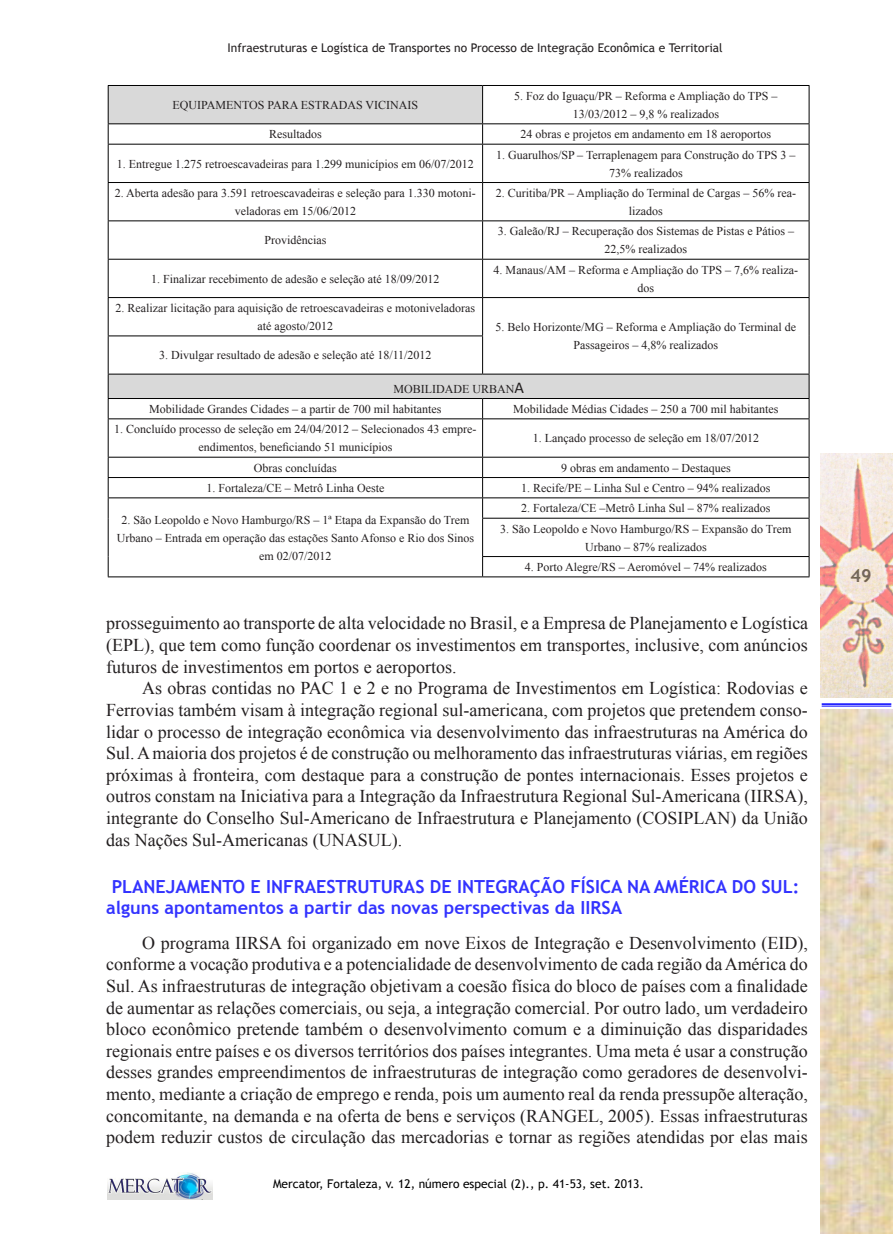
<style>
.page{position:relative;width:893px;height:1234px;background:#fff}
.page>*{position:absolute;margin:0;border:0;box-sizing:border-box;transform-origin:0 0}
.t1{font:18px/21.6px "Times New Roman";color:#231f20;text-align:justify}
.SUBTÍTULO_1{font:700 18px/21.6px "Trebuchet MS";color:#33f}
.t2{font:700 18px "Trebuchet MS";color:#000}
.t3{font:12px/18px "Times New Roman";color:#231f20;text-align:center}
.t4{font:12px "Trebuchet MS";color:#231f20}
.t5{font:12px "Trebuchet MS";color:#000}
.s1{font-family:"Calibri";font-size:16.5px}
</style>
<div class="page">
<img style="left:108px;top:1172px;width:105px;height:27px">
<img style="left:821px;top:453px;width:72px;height:244px">
<hr style="left:822px;top:703px;width:69px;height:1px;background:#00f">
<hr style="left:822px;top:705px;width:69px;height:1px;background:#00f">
<img style="left:821px;top:709px;width:72px;height:524px">
<svg style="left:109px;top:86px;width:700px;height:312px"></svg>
<hr style="left:108px;top:85px;width:375px;height:1px;background:#000">
<hr style="left:108px;top:86px;width:1px;height:37px;background:#000">
<hr style="left:483px;top:85px;width:326px;height:1px;background:#000">
<hr style="left:482px;top:86px;width:1px;height:37px;background:#000">
<hr style="left:809px;top:86px;width:1px;height:37px;background:#000">
<hr style="left:108px;top:123px;width:375px;height:1px;background:#000">
<svg style="left:108px;top:124px;width:1px;height:20px"></svg>
<hr style="left:483px;top:123px;width:326px;height:1px;background:#000">
<svg style="left:482px;top:124px;width:1px;height:20px"></svg>
<svg style="left:809px;top:124px;width:1px;height:20px"></svg>
<hr style="left:108px;top:144px;width:375px;height:1px;background:#000">
<hr style="left:108px;top:144px;width:1px;height:38px;background:#000">
<hr style="left:483px;top:144px;width:326px;height:1px;background:#000">
<hr style="left:482px;top:144px;width:1px;height:38px;background:#000">
<hr style="left:809px;top:144px;width:1px;height:38px;background:#000">
<hr style="left:108px;top:182px;width:375px;height:1px;background:#000">
<hr style="left:108px;top:183px;width:1px;height:37px;background:#000">
<hr style="left:483px;top:182px;width:326px;height:1px;background:#000">
<hr style="left:482px;top:183px;width:1px;height:37px;background:#000">
<hr style="left:809px;top:183px;width:1px;height:37px;background:#000">
<hr style="left:108px;top:220px;width:375px;height:1px;background:#000">
<hr style="left:108px;top:221px;width:1px;height:38px;background:#000">
<hr style="left:483px;top:220px;width:326px;height:1px;background:#000">
<hr style="left:482px;top:221px;width:1px;height:38px;background:#000">
<hr style="left:809px;top:221px;width:1px;height:38px;background:#000">
<hr style="left:108px;top:259px;width:375px;height:1px;background:#000">
<hr style="left:108px;top:259px;width:1px;height:38px;background:#000">
<hr style="left:483px;top:259px;width:326px;height:1px;background:#000">
<hr style="left:482px;top:259px;width:1px;height:38px;background:#000">
<hr style="left:809px;top:259px;width:1px;height:38px;background:#000">
<hr style="left:108px;top:297px;width:375px;height:1px;background:#000">
<hr style="left:108px;top:298px;width:1px;height:37px;background:#000">
<hr style="left:483px;top:297px;width:326px;height:1px;background:#000">
<hr style="left:482px;top:298px;width:1px;height:37px;background:#000">
<hr style="left:809px;top:298px;width:1px;height:38px;background:#000">
<hr style="left:108px;top:335px;width:375px;height:1px;background:#000">
<hr style="left:108px;top:336px;width:1px;height:37px;background:#000">
<hr style="left:482px;top:336px;width:1px;height:37px;background:#000">
<hr style="left:809px;top:336px;width:1px;height:37px;background:#000">
<hr style="left:108px;top:373px;width:375px;height:1px;background:#000">
<hr style="left:483px;top:373px;width:326px;height:1px;background:#000">
<hr style="left:108px;top:398px;width:375px;height:1px;background:#000">
<svg style="left:108px;top:374px;width:1px;height:44px"></svg>
<hr style="left:483px;top:398px;width:326px;height:1px;background:#000">
<svg style="left:482px;top:399px;width:1px;height:19px"></svg>
<svg style="left:809px;top:374px;width:1px;height:44px"></svg>
<hr style="left:108px;top:418px;width:375px;height:1px;background:#000">
<hr style="left:108px;top:419px;width:1px;height:37px;background:#000">
<hr style="left:483px;top:418px;width:326px;height:1px;background:#000">
<hr style="left:482px;top:419px;width:1px;height:37px;background:#000">
<hr style="left:809px;top:419px;width:1px;height:37px;background:#000">
<hr style="left:108px;top:456px;width:375px;height:1px;background:#000">
<hr style="left:483px;top:456px;width:326px;height:1px;background:#000">
<hr style="left:108px;top:477px;width:375px;height:1px;background:#000">
<hr style="left:483px;top:477px;width:326px;height:1px;background:#000">
<hr style="left:108px;top:497px;width:375px;height:1px;background:#000">
<svg style="left:108px;top:457px;width:1px;height:61px"></svg>
<hr style="left:483px;top:497px;width:326px;height:1px;background:#000">
<svg style="left:482px;top:457px;width:1px;height:60px"></svg>
<svg style="left:809px;top:457px;width:1px;height:60px"></svg>
<hr style="left:108px;top:518px;width:1px;height:38px;background:#000">
<hr style="left:482px;top:517px;width:327px;height:1px;background:#000">
<hr style="left:482px;top:518px;width:1px;height:38px;background:#000">
<hr style="left:809px;top:518px;width:1px;height:38px;background:#000">
<svg style="left:108px;top:556px;width:1px;height:20px"></svg>
<hr style="left:482px;top:556px;width:327px;height:1px;background:#000">
<svg style="left:482px;top:557px;width:1px;height:19px"></svg>
<svg style="left:809px;top:557px;width:1px;height:19px"></svg>
<hr style="left:108px;top:576px;width:375px;height:1px;background:#000">
<hr style="left:483px;top:576px;width:326px;height:1px;background:#000">
<p class="t4" style="left:228px;top:40px;width:497px">Infraestruturas e Logística de Transportes no Processo de Integração Econômica e Territorial</p>
<p class="t3" style="left:173px;top:96px;width:247px">EQUIPAMENTOS PARA ESTRADAS VICINAIS</p>
<p class="t3" style="left:514px;top:87px;width:265px">5. Foz do Iguaçu/PR – Reforma e Ampliação do TPS –<br>13/03/2012 – 9,8 % realizados</p>
<p class="t3" style="left:269px;top:125px;width:54px">Resultados</p>
<p class="t3" style="left:521px;top:125px;width:252px">24 obras e projetos em andamento em 18 aeroportos</p>
<p class="t3" style="left:117px;top:154px;width:358px">1. Entregue 1.275 retroescavadeiras para 1.299 municípios em 06/07/2012</p>
<p class="t3" style="left:496px;top:145px;width:301px">1. Guarulhos/SP – Terraplenagem para Construção do TPS 3 –<br>73% realizados</p>
<p class="t3" style="left:115px;top:184px;width:362px">2. Aberta adesão para 3.591 retroescavadeiras e seleção para 1.330 motoni&shy;veladoras em 15/06/2012</p>
<p class="t3" style="left:496px;top:184px;width:302px">2. Curitiba/PR – Ampliação do Terminal de Cargas – 56% rea&shy;lizados</p>
<p class="t3" style="left:264px;top:231px;width:63px">Providências</p>
<p class="t3" style="left:498px;top:222px;width:298px">3. Galeão/RJ – Recuperação dos Sistemas de Pistas e Pátios –<br>22,5% realizados</p>
<p class="t3" style="left:151px;top:269px;width:290px">1. Finalizar recebimento de adesão e seleção até 18/09/2012</p>
<p class="t3" style="left:494px;top:260px;width:306px">4. Manaus/AM – Reforma e Ampliação do TPS – 7,6% realiza&shy;dos</p>
<p class="t3" style="left:116px;top:298px;width:361px">2. Realizar licitação para aquisição de retroescavadeiras e motoniveladoras até agosto/2012</p>
<p class="t3" style="left:495px;top:318px;width:302px">5. Belo Horizonte/MG – Reforma e Ampliação do Terminal de<br>Passageiros – 4,8% realizados</p>
<p class="t3" style="left:159px;top:346px;width:274px">3. Divulgar resultado de adesão e seleção até 18/11/2012</p>
<p class="t3" style="left:393px;top:379px;width:132px">MOBILIDADE URBAN<span class="s1">A</span></p>
<p class="t3" style="left:149px;top:399px;width:294px">Mobilidade Grandes Cidades – a partir de 700 mil habitantes</p>
<p class="t3" style="left:513px;top:399px;width:267px">Mobilidade Médias Cidades – 250 a 700 mil habitantes</p>
<p class="t3" style="left:114px;top:420px;width:364px">1. Concluído processo de seleção em 24/04/2012 – Selecionados 43 empre&shy;endimentos, beneficiando 51 municípios</p>
<p class="t3" style="left:533px;top:429px;width:228px">1. Lançado processo de seleção em 18/07/2012</p>
<p class="t3" style="left:254px;top:458px;width:84px">Obras concluídas</p>
<p class="t3" style="left:561px;top:458px;width:171px">9 obras em andamento – Destaques</p>
<p class="t3" style="left:206px;top:478px;width:179px">1. Fortaleza/CE – Metrô Linha Oeste</p>
<p class="t3" style="left:521px;top:478px;width:251px">1. Recife/PE – Linha Sul e Centro – 94% realizados</p>
<p class="t3" style="left:117px;top:510px;width:359px">2. São Leopoldo e Novo Hamburgo/RS – 1ª Etapa da Expansão do Trem<br>Urbano – Entrada em operação das estações Santo Afonso e Rio dos Sinos em 02/07/2012</p>
<p class="t3" style="left:521px;top:499px;width:251px">2. Fortaleza/CE –Metrô Linha Sul – 87% realizados</p>
<p class="t3" style="left:500px;top:519px;width:293px">3. São Leopoldo e Novo Hamburgo/RS – Expansão do Trem<br>Urbano – 87% realizados</p>
<p class="t3" style="left:525px;top:557px;width:243px">4. Porto Alegre/RS – Aeromóvel – 74% realizados</p>
<p class="t1" style="left:106px;top:612px;width:703px">prosseguimento ao transporte de alta velocidade no Brasil, e a Empresa de Planejamento e Logística (EPL), que tem como função coordenar os investimentos em transportes, inclusive, com anúncios futuros de investimentos em portos e aeroportos.</p>
<p class="t1" style="left:106px;top:677px;width:703px;text-indent:36px">As obras contidas no PAC 1 e 2 e no Programa de Investimentos em Logística: Rodovias e Ferrovias também visam à integração regional sul-americana, com projetos que pretendem conso&shy;lidar o processo de integração econômica via desenvolvimento das infraestruturas na América do Sul. A maioria dos projetos é de construção ou melhoramento das infraestruturas viárias, em regiões próximas à fronteira, com destaque para a construção de pontes internacionais. Esses projetos e outros constam na Iniciativa para a Integração da Infraestrutura Regional Sul-Americana (IIRSA), integrante do Conselho Sul-Americano de Infraestrutura e Planejamento (COSIPLAN) da União das Nações Sul-Americanas (UNASUL).</p>
<p class="SUBTÍTULO_1" style="left:106px;top:875px;width:695px;text-indent:5px">PLANEJAMENTO E INFRAESTRUTURAS DE INTEGRAÇÃO FÍSICA NA AMÉRICA DO SUL: alguns apontamentos a partir das novas perspectivas da IIRSA</p>
<p class="t1" style="left:106px;top:931px;width:703px;text-indent:36px">O programa IIRSA foi organizado em nove Eixos de Integração e Desenvolvimento (EID), conforme a vocação produtiva e a potencialidade de desenvolvimento de cada região da América do Sul. As infraestruturas de integração objetivam a coesão física do bloco de países com a finalidade de aumentar as relações comerciais, ou seja, a integração comercial. Por outro lado, um verdadeiro bloco econômico pretende também o desenvolvimento comum e a diminuição das disparidades regionais entre países e os diversos territórios dos países integrantes. Uma meta é usar a construção desses grandes empreendimentos de infraestruturas de integração como geradores de desenvolvi&shy;mento, mediante a criação de emprego e renda, pois um aumento real da renda pressupõe alteração, concomitante, na demanda e na oferta de bens e serviços (RANGEL, 2005). Essas infraestruturas podem reduzir custos de circulação das mercadorias e tornar as regiões atendidas por elas mais</p>
<p class="t5" style="left:273px;top:1175px;width:372px">Mercator, Fortaleza, v. 12, número especial (2)., p. 41-53, set. 2013.</p>
<p class="t2" style="left:851px;top:564px;width:23px">49</p>
</div>
